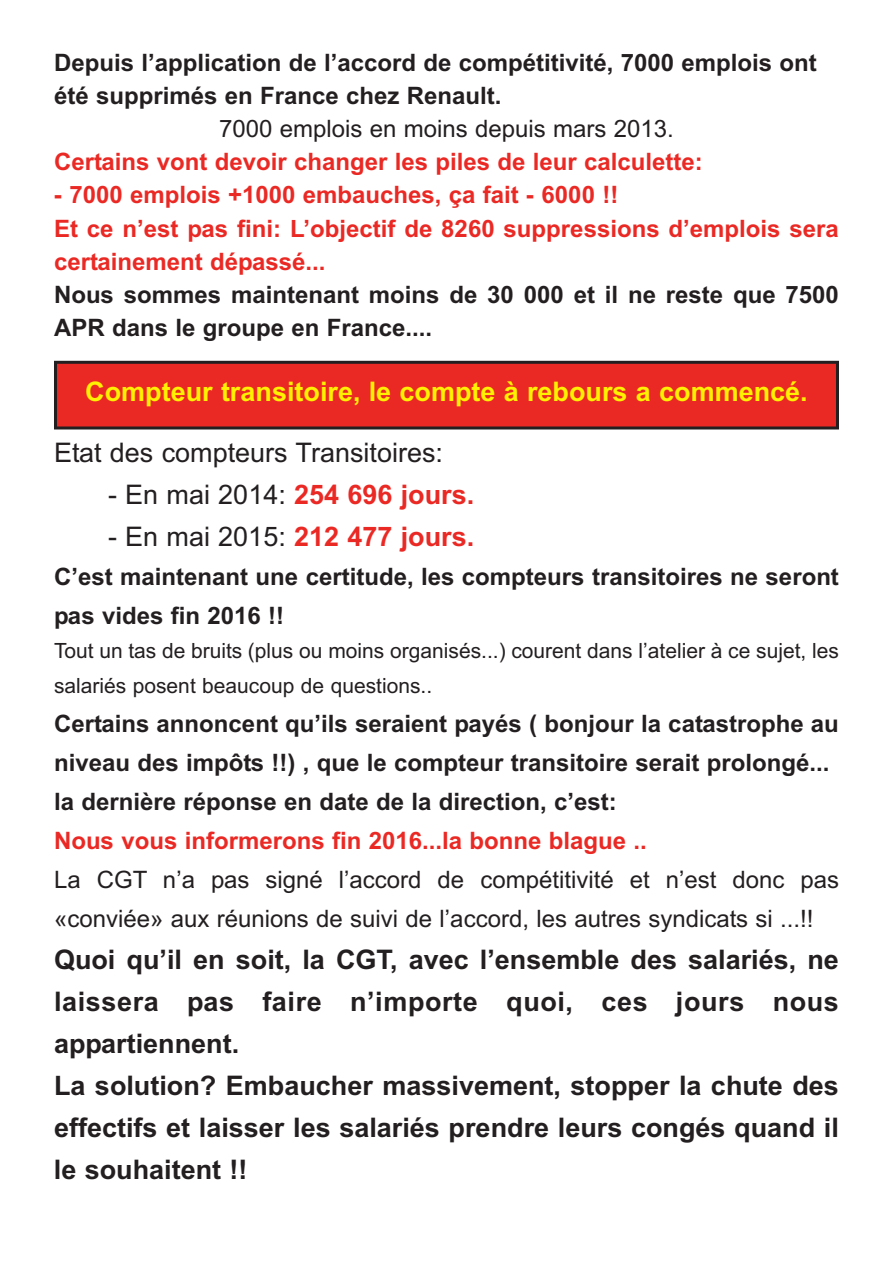
<style>
.page{position:relative;width:893px;height:1263px;background:#fff}
.page>*{position:absolute;margin:0;border:0;box-sizing:border-box;transform-origin:0 0}
.t1{font:700 27px/42px "Arial";color:#231f20}
.t2{font:700 27px "Arial";color:#fff101}
.t3{font:700 27px "Arial";color:#ea2924}
.t4{font:27px "Arial";color:#231f20}
.t5{font:700 24px/39px "Arial";color:#231f20}
.t6{font:700 24px/33px "Arial";color:#ea2924}
.t7{font:24px/39px "Arial";color:#231f20}
.t8{font:21px/34.5px "Arial";color:#231f20}
.s1{font-weight:400;color:#231f20}
</style>
<div class="page">
<div style="left:56px;top:362px;width:781px;height:66px;background:#ea2924"></div>
<div style="left:54px;top:361px;width:785px;height:68px;border:3px solid #231f20"></div>
<p class="t5" style="left:54px;top:47px;width:764px;line-height:33px">Depuis l’application de l’accord de compétitivité, 7000 emplois ont été supprimés en France chez Renault.</p>
<p class="t7" style="left:219px;top:110px;width:456px">7000 emplois en moins depuis mars 2013.</p>
<p class="t6" style="left:54px;top:146px;width:650px">Certains vont devoir changer les piles de leur calculette:</p>
<p class="t6" style="left:54px;top:179px;width:786px">- 7000 emplois +1000 embauches, ça fait - 6000 !!<br>Et ce n’est pas fini: L’objectif de 8260 suppressions d’emplois sera certainement dépassé...</p>
<p class="t5" style="left:54px;top:278px;width:786px;line-height:33px">Nous sommes maintenant moins de 30 000 et il ne reste que 7500<br>APR dans le groupe en France....</p>
<p class="t2" style="left:85px;top:376px;width:724px">Compteur transitoire, le compte à rebours a commencé.</p>
<p class="t4" style="left:54px;top:437px;width:391px">Etat des compteurs Transitoires:</p>
<p class="t3" style="left:108px;top:479px;width:368px"><span class="s1">- En mai 2014:</span> 254 696 jours.</p>
<p class="t3" style="left:108px;top:521px;width:368px"><span class="s1">- En mai 2015:</span> 212 477 jours.</p>
<p class="t5" style="left:54px;top:557px;width:786px">C’est maintenant une certitude, les compteurs transitoires ne seront pas vides fin 2016 !!</p>
<p class="t8" style="left:54px;top:634px;width:786px">Tout un tas de bruits (plus ou moins organisés...) courent dans l’atelier à ce sujet, les salariés posent beaucoup de questions..</p>
<p class="t5" style="left:54px;top:704px;width:786px">Certains annoncent qu’ils seraient payés ( bonjour la catastrophe au niveau des impôts !!) , que le compteur transitoire serait prolongé... la dernière réponse en date de la direction, c’est:</p>
<p class="t6" style="left:54px;top:824px;width:594px">Nous vous informerons fin 2016...la bonne blague ..</p>
<p class="t7" style="left:54px;top:860px;width:786px">La CGT n’a pas signé l’accord de compétitivité et n’est donc pas «conviée» aux réunions de suivi de l’accord, les autres syndicats si ...!!</p>
<p class="t1" style="left:54px;top:939px;width:786px">Quoi qu’il en soit, la CGT, avec l’ensemble des salariés, ne laissera pas faire n’importe quoi, ces jours nous appartiennent.<br>La solution? Embaucher massivement, stopper la chute des effectifs et laisser les salariés prendre leurs congés quand il le souhaitent !!</p>
</div>
